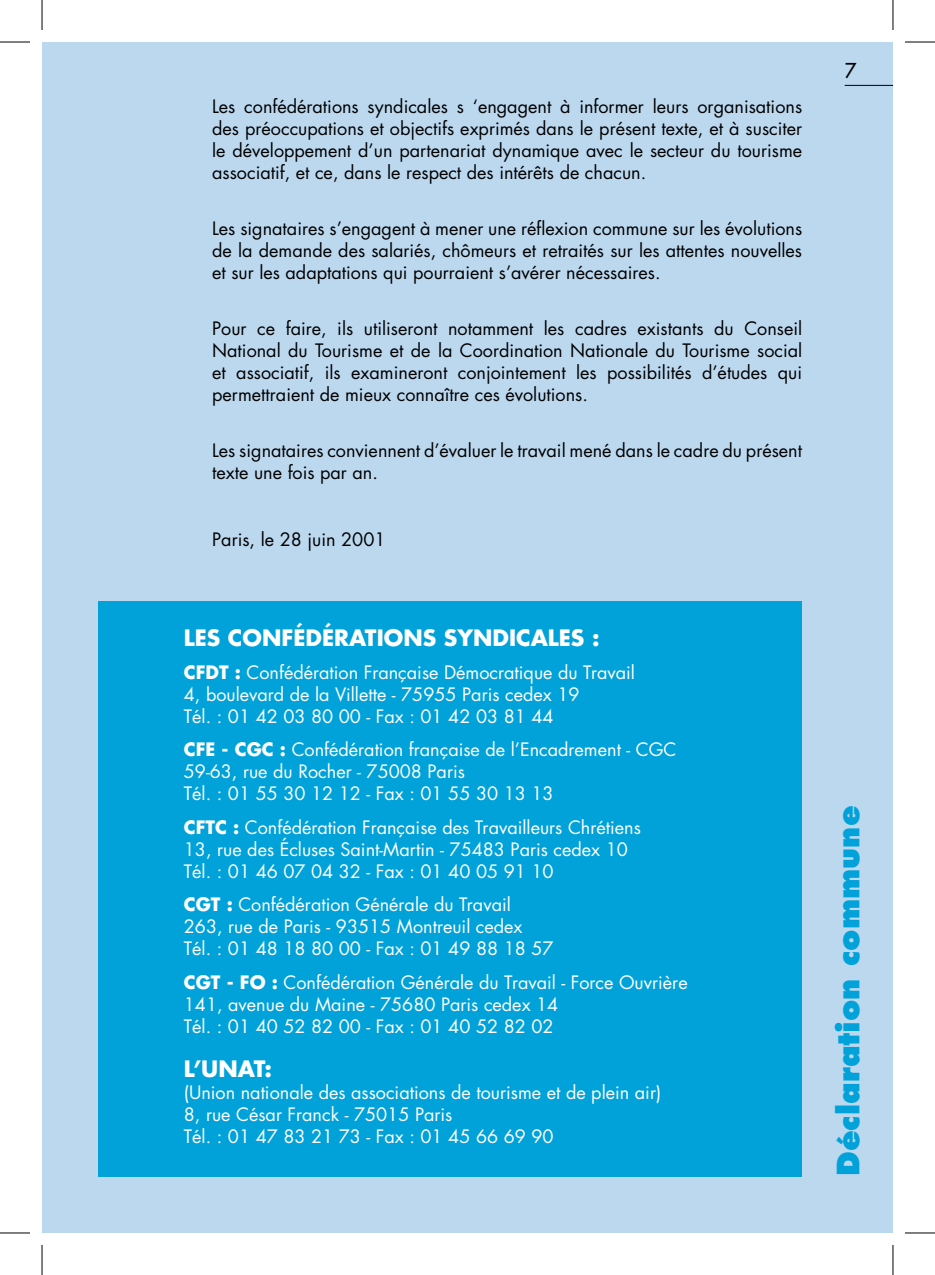
<style>
.page{position:relative;width:935px;height:1275px;background:#fff}
.page>*{position:absolute;margin:0;border:0;box-sizing:border-box;transform-origin:0 0}
.t1{font:800 30px "Futura";color:#00a2d9}
.t2{font:700 22px "Futura";color:#fff}
.t3{font:20px "Futura";color:#000}
.t4{font:18px/22px "Futura";color:#000;text-align:justify}
.t5{font:18px/22px "Futura";color:#fff}
.s1{font-weight:700}
</style>
<div class="page">
<div style="left:42px;top:42px;width:850px;height:1191px;background:#bcd8ef"></div>
<div style="left:99px;top:601px;width:703px;height:575px;background:#00a2d9"></div>
<hr style="left:844px;top:85px;width:48px;height:1px;background:#000">
<hr style="left:0;top:42px;width:30px;height:1px;background:#000">
<hr style="left:904px;top:42px;width:30px;height:1px;background:#000">
<hr style="left:0;top:1232px;width:30px;height:1px;background:#000">
<hr style="left:904px;top:1232px;width:30px;height:1px;background:#000">
<hr style="left:42px;top:0;width:1px;height:30px;background:#000">
<hr style="left:42px;top:1245px;width:1px;height:30px;background:#000">
<hr style="left:892px;top:0;width:1px;height:30px;background:#000">
<hr style="left:892px;top:1245px;width:1px;height:30px;background:#000">
<p class="t4" style="left:212px;top:95px;width:591px">Les confédérations syndicales s ‘engagent à informer leurs organisations des préoccupations et objectifs exprimés dans le présent texte, et à susciter le développement d’un partenariat dynamique avec le secteur du tourisme associatif, et ce, dans le respect des intérêts de chacun.</p>
<p class="t4" style="left:212px;top:217px;width:591px">Les signataires s’engagent à mener une réflexion commune sur les évolutions de la demande des salariés, chômeurs et retraités sur les attentes nouvelles et sur les adaptations qui pourraient s’avérer nécessaires.</p>
<p class="t4" style="left:212px;top:317px;width:591px">Pour ce faire, ils utiliseront notamment les cadres existants du Conseil National du Tourisme et de la Coordination Nationale du Tourisme social et associatif, ils examineront conjointement les possibilités d’études qui permettraient de mieux connaître ces évolutions.</p>
<p class="t4" style="left:212px;top:439px;width:591px">Les signataires conviennent d’évaluer le travail mené dans le cadre du présent texte une fois par an.</p>
<p class="t4" style="left:212px;top:528px;width:175px">Paris, le 28 juin 2001</p>
<p class="t2" style="left:184px;top:622px;width:417px">LES CONFÉDÉRATIONS SYNDICALES :</p>
<p class="t5" style="left:184px;top:661px;width:452px"><span class="s1">CFDT :</span> Confédération Française Démocratique du Travail<br>4, boulevard de la Villette - 75955 Paris cedex 19<br>Tél. : 01 42 03 80 00 - Fax : 01 42 03 81 44</p>
<p class="t5" style="left:184px;top:738px;width:494px"><span class="s1">CFE - CGC :</span> Confédération française de l’Encadrement - CGC<br>59-63, rue du Rocher - 75008 Paris<br>Tél. : 01 55 30 12 12 - Fax : 01 55 30 13 13</p>
<p class="t5" style="left:184px;top:816px;width:458px"><span class="s1">CFTC :</span> Confédération Française des Travailleurs Chrétiens<br>13, rue des Écluses Saint-Martin - 75483 Paris cedex 10<br>Tél. : 01 46 07 04 32 - Fax : 01 40 05 91 10</p>
<p class="t5" style="left:184px;top:893px;width:371px"><span class="s1">CGT :</span> Confédération Générale du Travail<br>263, rue de Paris - 93515 Montreuil cedex<br>Tél. : 01 48 18 80 00 - Fax : 01 49 88 18 57</p>
<p class="t5" style="left:184px;top:970px;width:505px"><span class="s1">CGT - FO :</span> Confédération Générale du Travail - Force Ouvrière<br>141, avenue du Maine - 75680 Paris cedex 14<br>Tél. : 01 40 52 82 00 - Fax : 01 40 52 82 02</p>
<p class="t2" style="left:184px;top:1053px;width:90px">L’UNAT:</p>
<p class="t5" style="left:184px;top:1080px;width:479px">(Union nationale des associations de tourisme et de plein air)<br>8, rue César Franck - 75015 Paris<br>Tél. : 01 47 83 21 73 - Fax : 01 45 66 69 90</p>
<p class="t3" style="left:844px;top:58px;width:13px">7</p>
<h1 class="t1" style="left:829px;top:1176px;width:372px;rotate:-90deg">Déclaration commune</h1>
</div>
